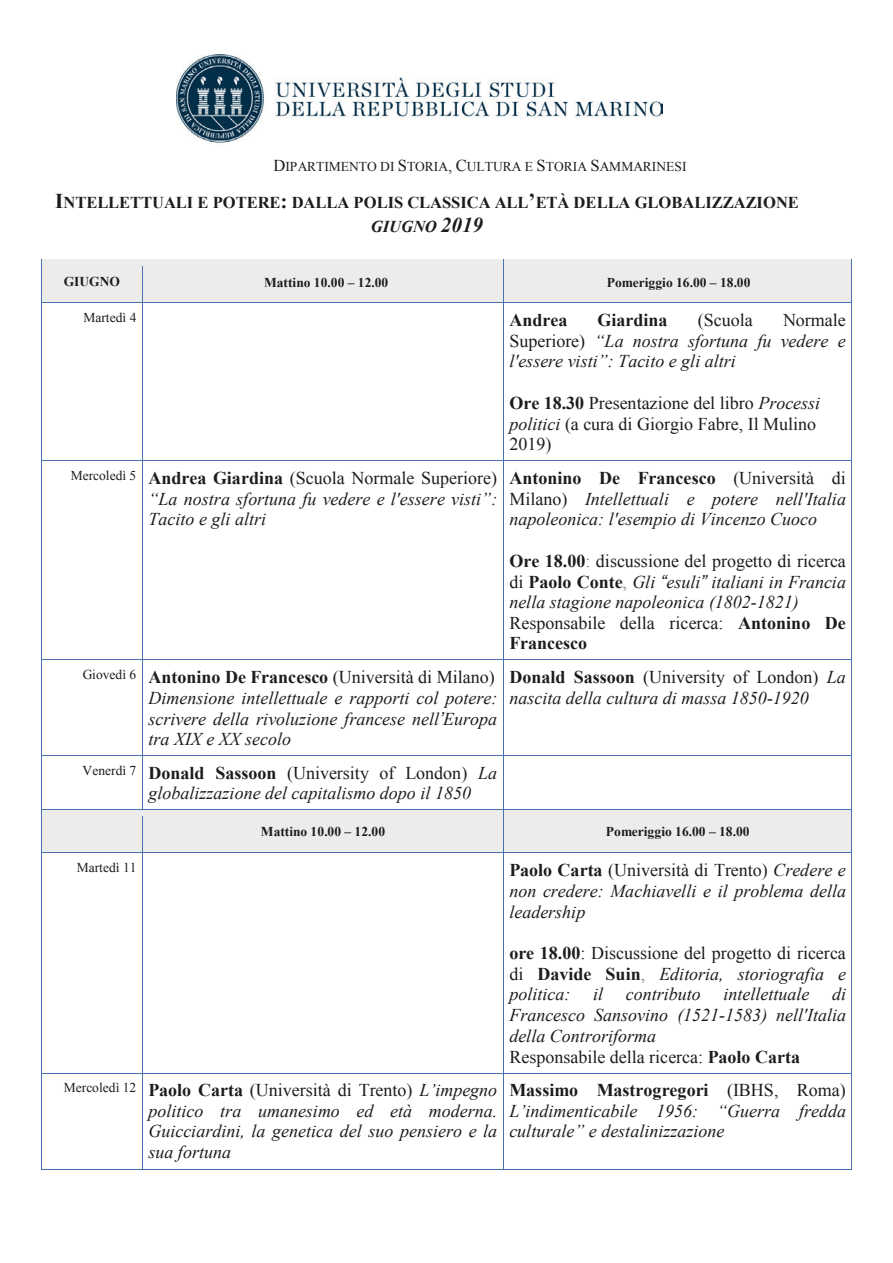
<style>
.page{position:relative;width:893px;height:1263px;background:#fff}
.page>*{position:absolute;margin:0;border:0;box-sizing:border-box;transform-origin:0 0}
.t1{font:italic 18px/20.7px "Times New Roman";color:#1c1c1b;text-align:justify}
.t2{font:18px/20.7px "Times New Roman";color:#1c1c1b}
.t3{font:700 18px "Times New Roman";color:#1c1c1b}
.t4{font:700 16.5px/24.2px "Times New Roman";letter-spacing:-.005em;color:#1c1c1b;text-align:center}
.t5{font:700 13.5px "Times New Roman";color:#1c1c1b}
.t6{font:13.5px "Times New Roman";color:#1c1c1b}
.s1{font-size:16.5px}
.s2{font-size:21px}
.s3{font-style:italic}
.s4{font-style:italic;font-size:21px}
.s5{font-style:normal}
.s6{font-weight:700}
.s7{font-weight:700;font-style:normal}
.s8{font-style:normal;color:#7c7b7b}
.s9{font-family:"Arial"}
.s10{color:#7c7b7b}
</style>
<div class="page">
<img style="left:176px;top:54px;width:487px;height:89px">
<div style="left:42px;top:260px;width:100px;height:42px;background:#ececed"></div>
<div style="left:143px;top:260px;width:360px;height:42px;background:#ececed"></div>
<div style="left:504px;top:260px;width:348px;height:42px;background:#ececed"></div>
<hr style="left:42px;top:259px;width:100px;height:1px;background:#4970b1">
<hr style="left:143px;top:259px;width:360px;height:1px;background:#4970b1">
<hr style="left:504px;top:259px;width:348px;height:1px;background:#4970b1">
<hr style="left:41px;top:266px;width:1px;height:36px;background:#4970b1">
<hr style="left:142px;top:266px;width:1px;height:36px;background:#4970b1">
<hr style="left:503px;top:266px;width:1px;height:36px;background:#4970b1">
<hr style="left:852px;top:266px;width:1px;height:36px;background:#4970b1">
<hr style="left:42px;top:302px;width:100px;height:1px;background:#4970b1">
<hr style="left:143px;top:302px;width:360px;height:1px;background:#4970b1">
<hr style="left:504px;top:302px;width:348px;height:1px;background:#4970b1">
<hr style="left:41px;top:309px;width:1px;height:151px;background:#4970b1">
<hr style="left:142px;top:309px;width:1px;height:151px;background:#4970b1">
<hr style="left:503px;top:309px;width:1px;height:151px;background:#4970b1">
<hr style="left:852px;top:309px;width:1px;height:151px;background:#4970b1">
<hr style="left:42px;top:460px;width:100px;height:1px;background:#4970b1">
<hr style="left:143px;top:460px;width:360px;height:1px;background:#4970b1">
<hr style="left:504px;top:460px;width:348px;height:1px;background:#4970b1">
<hr style="left:41px;top:467px;width:1px;height:192px;background:#4970b1">
<hr style="left:142px;top:467px;width:1px;height:192px;background:#4970b1">
<hr style="left:503px;top:467px;width:1px;height:192px;background:#4970b1">
<hr style="left:852px;top:467px;width:1px;height:192px;background:#4970b1">
<hr style="left:42px;top:659px;width:100px;height:1px;background:#4970b1">
<hr style="left:143px;top:659px;width:360px;height:1px;background:#4970b1">
<hr style="left:504px;top:659px;width:348px;height:1px;background:#4970b1">
<hr style="left:41px;top:666px;width:1px;height:89px;background:#4970b1">
<hr style="left:142px;top:666px;width:1px;height:89px;background:#4970b1">
<hr style="left:503px;top:666px;width:1px;height:89px;background:#4970b1">
<hr style="left:852px;top:666px;width:1px;height:89px;background:#4970b1">
<hr style="left:42px;top:755px;width:100px;height:1px;background:#4970b1">
<hr style="left:143px;top:755px;width:360px;height:1px;background:#4970b1">
<hr style="left:504px;top:755px;width:348px;height:1px;background:#4970b1">
<hr style="left:41px;top:762px;width:1px;height:47px;background:#4970b1">
<hr style="left:142px;top:762px;width:1px;height:47px;background:#4970b1">
<hr style="left:503px;top:762px;width:1px;height:47px;background:#4970b1">
<hr style="left:852px;top:762px;width:1px;height:47px;background:#4970b1">
<div style="left:42px;top:810px;width:100px;height:42px;background:#ececed"></div>
<div style="left:143px;top:810px;width:360px;height:42px;background:#ececed"></div>
<div style="left:504px;top:810px;width:348px;height:42px;background:#ececed"></div>
<hr style="left:42px;top:809px;width:100px;height:1px;background:#4970b1">
<hr style="left:143px;top:809px;width:360px;height:1px;background:#4970b1">
<hr style="left:504px;top:809px;width:348px;height:1px;background:#4970b1">
<hr style="left:41px;top:816px;width:1px;height:36px;background:#4970b1">
<hr style="left:142px;top:816px;width:1px;height:36px;background:#4970b1">
<hr style="left:503px;top:816px;width:1px;height:36px;background:#4970b1">
<hr style="left:852px;top:816px;width:1px;height:36px;background:#4970b1">
<hr style="left:42px;top:852px;width:100px;height:1px;background:#4970b1">
<hr style="left:143px;top:852px;width:360px;height:1px;background:#4970b1">
<hr style="left:504px;top:852px;width:348px;height:1px;background:#4970b1">
<hr style="left:41px;top:859px;width:1px;height:214px;background:#4970b1">
<hr style="left:142px;top:859px;width:1px;height:214px;background:#4970b1">
<hr style="left:503px;top:859px;width:1px;height:214px;background:#4970b1">
<hr style="left:852px;top:859px;width:1px;height:214px;background:#4970b1">
<hr style="left:42px;top:1073px;width:100px;height:1px;background:#4970b1">
<hr style="left:143px;top:1073px;width:360px;height:1px;background:#4970b1">
<hr style="left:504px;top:1073px;width:348px;height:1px;background:#4970b1">
<hr style="left:41px;top:1079px;width:1px;height:90px;background:#4970b1">
<hr style="left:42px;top:1169px;width:100px;height:1px;background:#4970b1">
<hr style="left:142px;top:1079px;width:1px;height:90px;background:#4970b1">
<hr style="left:143px;top:1169px;width:360px;height:1px;background:#4970b1">
<hr style="left:503px;top:1079px;width:1px;height:90px;background:#4970b1">
<hr style="left:504px;top:1169px;width:348px;height:1px;background:#4970b1">
<hr style="left:852px;top:1079px;width:1px;height:90px;background:#4970b1">
<p class="t6" style="left:274px;top:157px;width:414px"><span class="s1">D</span>IPARTIMENTO DI <span class="s1">S</span>TORIA<span class="s1">, C</span>ULTURA E <span class="s1">S</span>TORIA <span class="s1">S</span>AMMARINESI</p>
<p class="t4" style="left:55px;top:190px;width:745px"><span class="s2">I</span>NTELLETTUALI E POTERE<span class="s2">:</span> DALLA POLIS CLASSICA ALL<span class="s2">’</span>ETÀ DELLA GLOBALIZZAZIONE<br><span class="s3">GIUGNO</span> <span class="s4">2019</span></p>
<p class="t5" style="left:64px;top:272px;width:58px">GIUGNO</p>
<p class="t5" style="left:264px;top:274px;width:126px">Mattino 10.00 – 12.00</p>
<p class="t5" style="left:607px;top:274px;width:145px">Pomeriggio 16.00 – 18.00</p>
<p class="t6" style="left:83px;top:308px;width:55px">Martedì 4</p>
<p class="t3" style="left:509px;top:307px;width:59px">Andrea</p>
<p class="t3" style="left:598px;top:307px;width:72px">Giardina</p>
<p class="t2" style="left:698px;top:309px;width:56px">(Scuola</p>
<p class="t1" style="left:509px;top:309px;width:338px;text-indent:274px"><span class="s5">Normale Superiore)</span> “La nostra sfortuna fu vedere e l'essere visti”: Tacito e gli altri</p>
<p class="t2" style="left:509px;top:392px;width:312px"><span class="s6">Ore 18.30</span> Presentazione del libro <span class="s3">Processi politici</span> (a cura di Giorgio Fabre, Il Mulino<br>2019)</p>
<p class="t1" style="left:148px;top:467px;width:350px;text-indent:-78px"><sup>Mercoledì</sup> <sup>5</sup> <span class="s7">Andrea Giardina</span> <span class="s5">(Scuola Normale Superiore) </span>“La nostra sfortuna fu vedere e l'essere visti”:<br>Tacito e gli altri</p>
<p class="t1" style="left:509px;top:467px;width:338px"><span class="s7">Antonino De Francesco</span> <span class="s5">(Università di Milano)</span> Intellettuali e potere nell'Italia napoleonica: l'esempio di Vincenzo Cuoco</p>
<p class="t1" style="left:509px;top:550px;width:338px;text-align:left"><span class="s7">Ore 18.00</span><span class="s8">:</span> <span class="s5">discussione del progetto di ricerca di</span> <span class="s7">Paolo Conte</span><span class="s8">,</span> Gli <span class="s9">“</span>esuli<span class="s9">”</span> italiani in Francia nella stagione napoleonica (1802-1821)<br><span class="s5">Responsabile della ricerca:</span> <span class="s7">Antonino De Francesco</span></p>
<p class="t1" style="left:148px;top:666px;width:350px;text-align:left;text-indent:-66px"><sup>Giovedì</sup> <sup>6</sup> <span class="s7">Antonino De Francesco</span> <span class="s5">(Università di Milano)<br></span>Dimensione intellettuale e rapporti col potere: scrivere della rivoluzione francese nell<span class="s9">’</span>Europa tra XIX e XX secolo</p>
<p class="t1" style="left:509px;top:666px;width:338px"><span class="s7">Donald Sassoon</span> <span class="s5">(University of London)</span> La nascita della cultura di massa 1850-1920</p>
<p class="t1" style="left:148px;top:762px;width:350px;text-indent:-66px"><sup>Venerdì</sup> <sup>7</sup> <span class="s7">Donald Sassoon</span> <span class="s5">(University of London)</span> La globalizzazione del capitalismo dopo il 1850</p>
<p class="t5" style="left:261px;top:822px;width:126px">Mattino 10.00 – 12.00</p>
<p class="t5" style="left:606px;top:822px;width:145px">Pomeriggio 16.00 – 18.00</p>
<p class="t6" style="left:77px;top:858px;width:61px">Martedì 11</p>
<p class="t1" style="left:509px;top:859px;width:338px"><span class="s7">Paolo Carta</span> <span class="s5">(Università di Trento)</span> Credere e non credere: Machiavelli e il problema della leadership</p>
<p class="t2" style="left:509px;top:942px;width:338px;text-align:justify"><span class="s6">ore 18.00</span>: Discussione del progetto di ricerca di <span class="s6">Davide Suin</span><span class="s10">,</span> <span class="s3">Editoria, storiografia e politica:</span></p>
<p class="t1" style="left:509px;top:984px;width:338px;text-align:left;text-indent:323px">di<br>Francesco Sansovino (1521-1583) nell'Italia della Controriforma<br><span class="s5">Responsabile della ricerca:</span> <span class="s7">Paolo Carta</span></p>
<p class="t1" style="left:593px;top:984px;width:12px">il</p>
<p class="t1" style="left:626px;top:984px;width:76px">contributo</p>
<p class="t1" style="left:723px;top:984px;width:88px">intellettuale</p>
<p class="t1" style="left:148px;top:1079px;width:350px;text-indent:-85px"><sup>Mercoledì</sup> <sup>12</sup> <span class="s7">Paolo Carta</span> <span class="s5">(Università di Trento)</span> L’impegno politico tra umanesimo ed età moderna.<br>Guicciardini, la genetica del suo pensiero e la sua fortuna</p>
<p class="t1" style="left:509px;top:1079px;width:338px"><span class="s7">Massimo Mastrogregori</span> <span class="s5">(IBHS, Roma)<br></span>L’indimenticabile 1956: “Guerra fredda culturale” e destalinizzazione</p>
</div>
